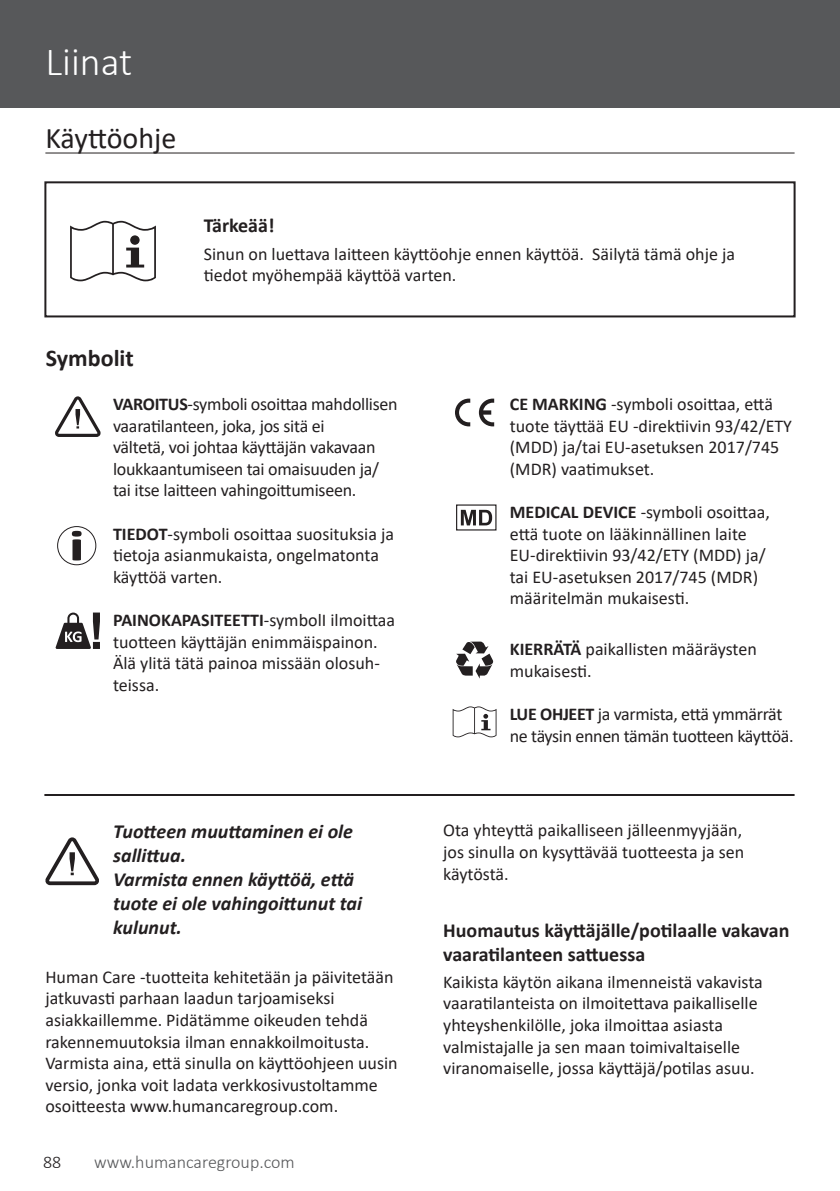
<style>
.page{position:relative;width:840px;height:1191px;background:#fff}
.page>*{position:absolute;margin:0;border:0;box-sizing:border-box;transform-origin:0 0}
.t1{font:300 40px "Calibri";color:#fff}
.Content_heading{font:30px "Calibri";color:#231f20}
.Body_Headline{font:700 24px "Calibri";color:#231f20}
.Varning_text{font:italic 700 20px/24px "Calibri";color:#231f20}
.Body_Headline-2{font:700 20px/24px "Calibri";color:#231f20}
.Body_text{font:18px/21.6px "Calibri";color:#231f20}
.Body_text-2{font:18px/21.6px "Calibri";letter-spacing:-.02em;color:#231f20}
.t2{font:300 18px "Calibri";color:#57585a}
.t3{font:300 18px "Calibri";color:#231f20}
.s1{font-weight:700}
</style>
<div class="page">
<div style="left:0;top:0;width:839px;height:108px;background:#57585a"></div>
<hr style="left:45px;top:152px;width:749px;height:1px;background:#231f20">
<div style="left:44px;top:181px;width:751px;height:136px;border:2px solid #231f20"></div>
<svg style="left:72px;top:531px;width:10px;height:29px"></svg>
<div style="left:57px;top:526px;width:39px;height:39px;border:1px solid #231f20;border-radius:50%"></div>
<hr style="left:44px;top:794px;width:750px;height:2px;background:#231f20">
<svg style="left:460px;top:510px;width:32px;height:15px"></svg>
<svg style="left:70px;top:221px;width:86px;height:60px"></svg>
<div style="left:130px;top:235px;width:9px;height:10px;background:#231f20;border-radius:50%"></div>
<svg style="left:452px;top:706px;width:44px;height:31px"></svg>
<svg style="left:55px;top:396px;width:46px;height:41px"></svg>
<svg style="left:45px;top:837px;width:54px;height:48px"></svg>
<svg style="left:55px;top:612px;width:45px;height:37px"></svg>
<svg style="left:455px;top:398px;width:15px;height:28px"></svg>
<svg style="left:478px;top:398px;width:16px;height:28px"></svg>
<svg style="left:456px;top:641px;width:37px;height:37px"></svg>
<h1 class="t1" style="left:45px;top:37px;width:88px">Liinat</h1>
<p class="Content_heading" style="left:45px;top:117px;width:132px">Käyttöohje</p>
<p class="Body_Headline-2" style="left:204px;top:213px;width:72px">Tärkeää!</p>
<p class="Body_text" style="left:204px;top:242px;width:532px">Sinun on luettava laitteen käyttöohje ennen käyttöä. Säilytä tämä ohje ja tiedot myöhempää käyttöä varten.</p>
<p class="Body_Headline" style="left:46px;top:341px;width:89px">Symbolit</p>
<p class="Body_text" style="left:113px;top:393px;width:286px"><span class="s1">VAROITUS</span>-symboli osoittaa mahdollisen vaaratilanteen, joka, jos sitä ei<br>vältetä, voi johtaa käyttäjän vakavaan loukkaantumiseen tai omaisuuden ja/ tai itse laitteen vahingoittumiseen.</p>
<p class="Body_text" style="left:113px;top:522px;width:282px"><span class="s1">TIEDOT</span>-symboli osoittaa suosituksia ja tietoja asianmukaista, ongelmatonta käyttöä varten.</p>
<p class="Body_text" style="left:113px;top:609px;width:283px"><span class="s1">PAINOKAPASITEETTI</span>-symbolI ilmoittaa tuotteen käyttäjän enimmäispainon.<br>Älä ylitä tätä painoa missään olosuh&shy;teissa.</p>
<p class="Varning_text" style="left:113px;top:818px;width:241px">Tuotteen muuttaminen ei ole sallittua.</p>
<p class="Varning_text" style="left:113px;top:866px;width:250px">Varmista ennen käyttöä, että tuote ei ole vahingoittunut tai kulunut.</p>
<p class="Body_text" style="left:45px;top:965px;width:353px">Human Care -tuotteita kehitetään ja päivitetään jatkuvasti parhaan laadun tarjoamiseksi asiakkaillemme. Pidätämme oikeuden tehdä rakennemuutoksia ilman ennakkoilmoitusta.<br>Varmista aina, että sinulla on käyttöohjeen uusin versio, jonka voit ladata verkkosivustoltamme osoitteesta www.humancaregroup.com.</p>
<p class="t3" style="left:43px;top:1151px;width:20px">88</p>
<p class="t2" style="left:94px;top:1151px;width:202px">www.humancaregroup.com</p>
<p class="Body_text" style="left:509px;top:393px;width:283px"><span class="s1">CE MARKING</span> -symboli osoittaa, että tuote täyttää EU -direktiivin 93/42/ETY (MDD) ja/tai EU-asetuksen 2017/745 (MDR) vaatimukset.</p>
<p class="Body_text" style="left:509px;top:501px;width:261px"><span class="s1">MEDICAL DEVICE</span> -symboli osoittaa, että tuote on lääkinnällinen laite EU-direktiivin 93/42/ETY (MDD) ja/ tai EU-asetuksen 2017/745 (MDR) määritelmän mukaisesti.</p>
<p class="Body_text" style="left:509px;top:638px;width:248px"><span class="s1">KIERRÄTÄ</span> paikallisten määräysten mukaisesti.</p>
<p class="Body_text-2" style="left:509px;top:702px;width:285px"><span class="s1">LUE OHJEET</span> ja varmista, että ymmärrät ne täysin ennen tämän tuotteen käyttöä.</p>
<p class="Body_text" style="left:443px;top:819px;width:302px;text-align:justify">Ota yhteyttä paikalliseen jälleenmyyjään, jos sinulla on kysyttävää tuotteesta ja sen käytöstä.</p>
<p class="Body_Headline-2" style="left:443px;top:917px;width:347px">Huomautus käyttäjälle/potilaalle vakavan vaaratilanteen sattuessa</p>
<p class="Body_text" style="left:443px;top:970px;width:321px">Kaikista käytön aikana ilmenneistä vakavista vaaratilanteista on ilmoitettava paikalliselle yhteyshenkilölle, joka ilmoittaa asiasta valmistajalle ja sen maan toimivaltaiselle viranomaiselle, jossa käyttäjä/potilas asuu.</p>
</div>
